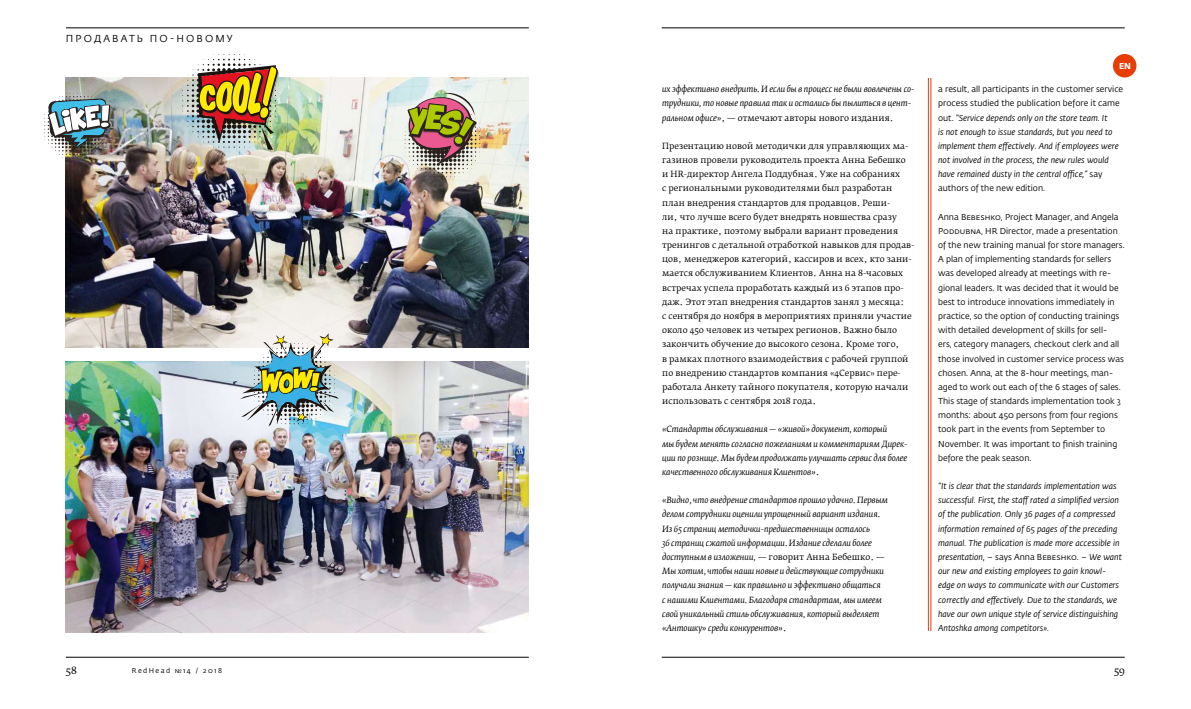
<style>
.page{position:relative;width:1191px;height:709px;background:#fff}
.page>*{position:absolute;margin:0;border:0;box-sizing:border-box;transform-origin:0 0}
.t1{font:10px "Fedra Sans Pro";letter-spacing:.21em;color:#000}
.t2{font:10px "Fedra Serif B Pro";color:#000}
.t3{font:8.5px/14.2px "Fedra Serif B Pro";color:#000}
.t4{font:italic 8.5px/14.2px "Fedra Serif B Pro";color:#000}
.t5{font:italic 8.5px/14.2px "Fedra Sans Pro";color:#000}
.t6{font:8.5px/14.2px "Fedra Sans Pro";color:#000}
.t7{font:700 8.5px "Fedra Sans Pro";color:#fff}
.t8{font:7px "Fedra Sans Pro";letter-spacing:.2em;color:#000}
.s1{font-style:normal}
</style>
<div class="page">
<img style="left:66px;top:361px;width:463px;height:271px">
<img style="left:66px;top:78px;width:463px;height:269px">
<hr style="left:930px;top:78px;width:1px;height:553px;background:#e73e07">
<hr style="left:928px;top:78px;width:1px;height:553px;background:#e73e07">
<div style="left:1113px;top:54px;width:23px;height:23px;background:#e73e07;border-radius:50%"></div>
<img style="left:44px;top:93px;width:67px;height:69px">
<img style="left:405px;top:91px;width:77px;height:87px">
<img style="left:240px;top:333px;width:99px;height:96px">
<img style="left:182px;top:54px;width:99px;height:99px">
<hr style="left:66px;top:27px;width:463px;height:1px;background:#000">
<hr style="left:66px;top:656px;width:463px;height:1px;background:#000">
<hr style="left:662px;top:27px;width:462px;height:1px;background:#000">
<hr style="left:662px;top:656px;width:462px;height:1px;background:#000">
<p class="t1" style="left:66px;top:31px;width:168px">ПРОДАВАТЬ ПО-НОВОМУ</p>
<p class="t4" style="left:662px;top:82px;width:254px">их эффективно внедрить. И если бы в процесс не были вовлечены со&shy;трудники, то новые правила так и остались бы пылиться в цент&shy;ральном офисе»<span class="s1">, — отмечают авторы нового издания.</span></p>
<p class="t3" style="left:662px;top:139px;width:254px">Презентацию новой методички для управляющих ма&shy;газинов провели руководитель проекта Анна Бебешко<br>и HR-директор Ангела Поддубная. Уже на собраниях<br>с региональными руководителями был разработан план внедрения стандартов для продавцов. Реши-<br>ли, что лучше всего будет внедрять новшества сразу<br>на практике, поэтому выбрали вариант проведения тренингов с детальной отработкой навыков для продав&shy;цов, менеджеров категорий, кассиров и всех, кто зани&shy;мается обслуживанием Клиентов. Анна на 8-часовых встречах успела проработать каждый из 6 этапов про&shy;даж. Этот этап внедрения стандартов занял 3 месяца:<br>с сентября до ноября в мероприятиях приняли участие около 450 человек из четырех регионов. Важно было закончить обучение до высокого сезона. Кроме того,<br>в рамках плотного взаимодействия с рабочей группой по внедрению стандартов компания «4Сервис» пере&shy;работала Анкету тайного покупателя, которую начали использовать с сентября 2018 года.</p>
<p class="t4" style="left:662px;top:422px;width:247px">«Стандарты обслуживания — «живой» документ, который<br>мы будем менять согласно пожеланиям и комментариям Дирек&shy;ции по рознице. Мы будем продолжать улучшать сервис для более качественного обслуживания Клиентов»<span class="s1">.</span></p>
<p class="t4" style="left:662px;top:493px;width:227px">«Видно, что внедрение стандартов прошло удачно. Первым делом сотрудники оценили упрощенный вариант издания.<br>Из 65 страниц методички-предшественницы осталось<br>36 страниц сжатой информации. Издание сделали более доступным в изложении, <span class="s1">— говорит Анна Бебешко. — </span>Мы хотим, чтобы наши новые и действующие сотрудники получали знания — как правильно и эффективно общаться<br>с нашими Клиентами. Благодаря стандартам, мы имеем свой уникальный стиль обслуживания, который выделяет «Антошку» среди конкурентов»<span class="s1">.</span></p>
<p class="t7" style="left:1119px;top:59px;width:14px">EN</p>
<p class="t5" style="left:938px;top:82px;width:187px"><span class="s1">a result, all participants in the customer service process studied the publication before it came out.</span> “Service depends only on the store team. It<br>is not enough to issue standards, but you need to implement them effectively. And if employees were not involved in the process, the new rules would have remained dusty in the central office,” <span class="s1">say authors of the new edition.</span></p>
<p class="t6" style="left:938px;top:209px;width:188px">Anna Bebeshko, Project Manager, and Angela Poddubna, HR Director, made a presentation of the new training manual for store managers.<br>A plan of implementing standards for sellers was developed already at meetings with re&shy;gional leaders. It was decided that it would be best to introduce innovations immediately in practice, so the option of conducting trainings with detailed development of skills for sell-<br>ers, category managers, checkout clerk and all those involved in customer service process was chosen. Anna, at the 8-hour meetings, man&shy;aged to work out each of the 6 stages of sales.<br>This stage of standards implementation took 3 months: about 450 persons from four regions took part in the events from September to November. It was important to finish training before the peak season.</p>
<p class="t5" style="left:938px;top:479px;width:185px">“It is clear that the standards implementation was successful. First, the staff rated a simplified version of the publication. Only 36 pages of a compressed information remained of 65 pages of the preceding manual. The publication is made more accessible in presentation, <span class="s1">– says Anna Bebeshko. –</span> We want our new and existing employees to gain knowl&shy;edge on ways to communicate with our Customers correctly and effectively. Due to the standards, we have our own unique style of service distinguishing Antoshka among competitors».</p>
<p class="t2" style="left:66px;top:663px;width:12px">58</p>
<p class="t8" style="left:132px;top:666px;width:92px">RedHead №14 / 2018</p>
<p class="t2" style="left:1114px;top:663px;width:12px">59</p>
</div>
